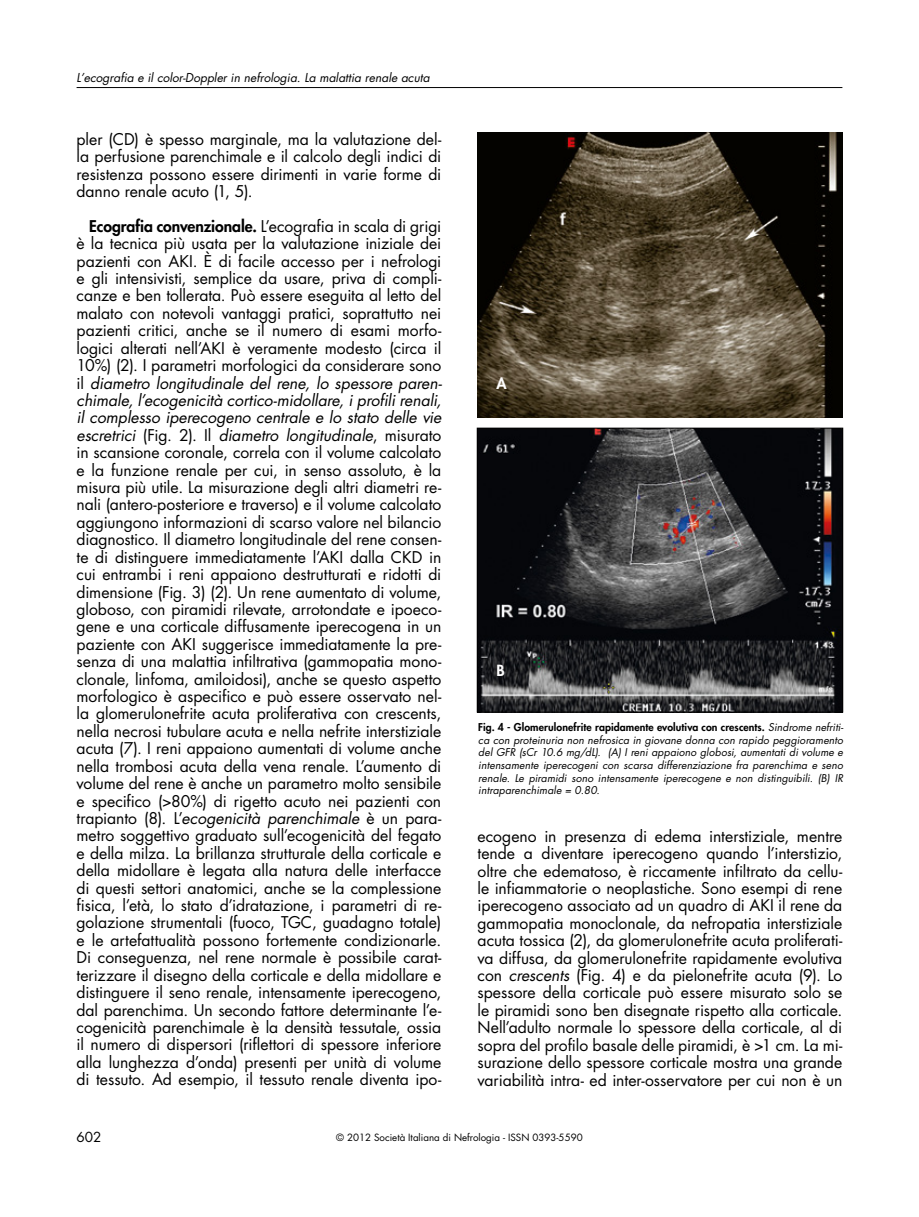
<style>
.page{position:relative;width:919px;height:1217px;background:#fff}
.page>*{position:absolute;margin:0;border:0;box-sizing:border-box;transform-origin:0 0}
.t1{font:15.75px/17.4px "Futura";letter-spacing:-.01em;color:#000;text-align:justify}
.t2{font:800 15px "Futura";color:#fff}
.t3{font:13.5px "Futura";color:#000}
.t4{font:italic 12px "Futura";color:#000}
.t5{font:italic 10.5px/12.6px "Futura";letter-spacing:.01em;color:#000;text-align:justify}
.t6{font:9.75px "Futura";color:#000}
.s1{font-weight:800}
.s2{font-style:italic}
.s3{font-weight:800;font-style:normal}
.s4{font-style:inherit}
</style>
<div class="page">
<hr style="left:77px;top:87px;width:765px;height:1px;background:#000">
<img style="left:478px;top:132px;width:364px;height:285px">
<img style="left:479px;top:429px;width:362px;height:281px">
<div style="left:477px;top:427px;width:366px;height:285px;border:1px solid #000"></div>
<p class="t4" style="left:77px;top:70px;width:354px">L’ecografia e il color-Doppler in nefrologia. La malattia renale acuta</p>
<p class="t1" style="left:77px;top:130px;width:366px">pler (CD) è spesso marginale, ma la valutazione del&shy;la perfusione parenchimale e il calcolo degli indici di resistenza possono essere dirimenti in varie forme di danno renale acuto (1, 5).</p>
<p class="t1" style="left:77px;top:217px;width:367px;text-indent:13px"><span class="s1">Ecografia convenzionale.</span> L’ecografia in scala di grigi è la tecnica più usata per la valutazione iniziale dei pazienti con AKI. è di facile accesso per i nefrologi e gli intensivisti, semplice da usare, priva di compli&shy;canze e ben tollerata. Può essere eseguita al letto del malato con notevoli vantaggi pratici, soprattutto nei pazienti critici, anche se il numero di esami morfo&shy;logici alterati nell’AKI è veramente modesto (circa il 10%) (2). I parametri morfologici da considerare sono il <span class="s2">diametro longitudinale del rene, lo spessore paren&shy;chimale, l’ecogenicità cortico-midollare, i profili renali, il complesso iperecogeno centrale e lo stato delle vie escretrici</span> (Fig. 2). Il <span class="s2">diametro longitudinale</span>, misurato in scansione coronale, correla con il volume calcolato e la funzione renale per cui, in senso assoluto, è la misura più utile. La misurazione degli altri diametri re&shy;nali (antero-posteriore e traverso) e il volume calcolato aggiungono informazioni di scarso valore nel bilancio diagnostico. Il diametro longitudinale del rene consen&shy;te di distinguere immediatamente l’AKI dalla CKD in cui entrambi i reni appaiono destrutturati e ridotti di dimensione (Fig. 3) (2). Un rene aumentato di volume, globoso, con piramidi rilevate, arrotondate e ipoeco&shy;gene e una corticale diffusamente iperecogena in un paziente con AKI suggerisce immediatamente la pre&shy;senza di una malattia infiltrativa (gammopatia mono&shy;clonale, linfoma, amiloidosi), anche se questo aspetto morfologico è aspecifico e può essere osservato nel&shy;la glomerulonefrite acuta proliferativa con crescents, nella necrosi tubulare acuta e nella nefrite interstiziale acuta (7). I reni appaiono aumentati di volume anche nella trombosi acuta della vena renale. L’aumento di volume del rene è anche un parametro molto sensibile e specifico (&gt;80%) di rigetto acuto nei pazienti con trapianto (8). L’<span class="s2">ecogenicità parenchimale</span> è un para&shy;metro soggettivo graduato sull’ecogenicità del fegato e della milza. La brillanza strutturale della corticale e della midollare è legata alla natura delle interfacce di questi settori anatomici, anche se la complessione fisica, l’età, lo stato d’idratazione, i parametri di re&shy;golazione strumentali (fuoco, TGC</p>
<p class="t1" style="left:77px;top:913px;width:366px;text-indent:235px">, guadagno totale) e le artefattualità possono fortemente condizionarle.<br>Di conseguenza, nel rene normale è possibile carat&shy;terizzare il disegno della corticale e della midollare e distinguere il seno renale, intensamente iperecogeno, dal parenchima. Un secondo fattore determinante l’e&shy;cogenicità parenchimale è la densità tessutale, ossia il numero di dispersori (riflettori di spessore inferiore alla lunghezza d’onda) presenti per unità di volume di tessuto. Ad esempio, il tessuto renale diventa ipo-</p>
<p class="t2" style="left:496px;top:374px;width:12px">A</p>
<p class="t2" style="left:496px;top:661px;width:10px">B</p>
<p class="t5" style="left:478px;top:721px;width:367px"><span class="s3">Fig. 4 - Glomerulonefrite rapidamente evolutiva con crescents.</span> Sindrome nefriti&shy;ca con proteinuria non nefrosica in giovane donna con rapido peggioramento del GFR (sCr 10.6 mg/dL). (A) I reni appaiono globosi, aumentati di volume e intensamente iperecogeni con scarsa differenziazione fra parenchima e seno renale. Le piramidi sono intensamente iperecogene e non distinguibili. (B) IR intraparenchimale = 0.80.</p>
<p class="t1" style="left:477px;top:827px;width:366px">ecogeno in presenza di edema interstiziale, mentre tende a diventare iperecogeno quando l’interstizio, oltre che edematoso, è riccamente infiltrato da cellu&shy;le infiammatorie o neoplastiche. Sono esempi di rene iperecogeno associato ad un quadro di AKI il rene da gammopatia monoclonale, da nefropatia interstiziale acuta tossica (2), da glomerulonefrite acuta proliferati&shy;va diffusa, da glomerulonefrite rapidamente evolutiva con <span class="s2">crescents</span> (Fig. 4) e da pielonefrite acuta (9). Lo spessore della corticale può essere misurato solo se le piramidi sono ben disegnate rispetto alla corticale.<br>Nell’adulto normale lo spessore della corticale, al di sopra del profilo basale delle piramidi, è &gt;1 cm. La mi&shy;surazione dello spessore corticale mostra una grande variabilità intra- ed inter-osservatore per cui non è un</p>
<p class="t3" style="left:77px;top:1128px;width:26px">602</p>
<p class="t6" style="left:336px;top:1130px;width:248px"><span class="s4">© 2012</span> Società Italiana di Nefrologia - ISSN 0393-5590</p>
</div>
